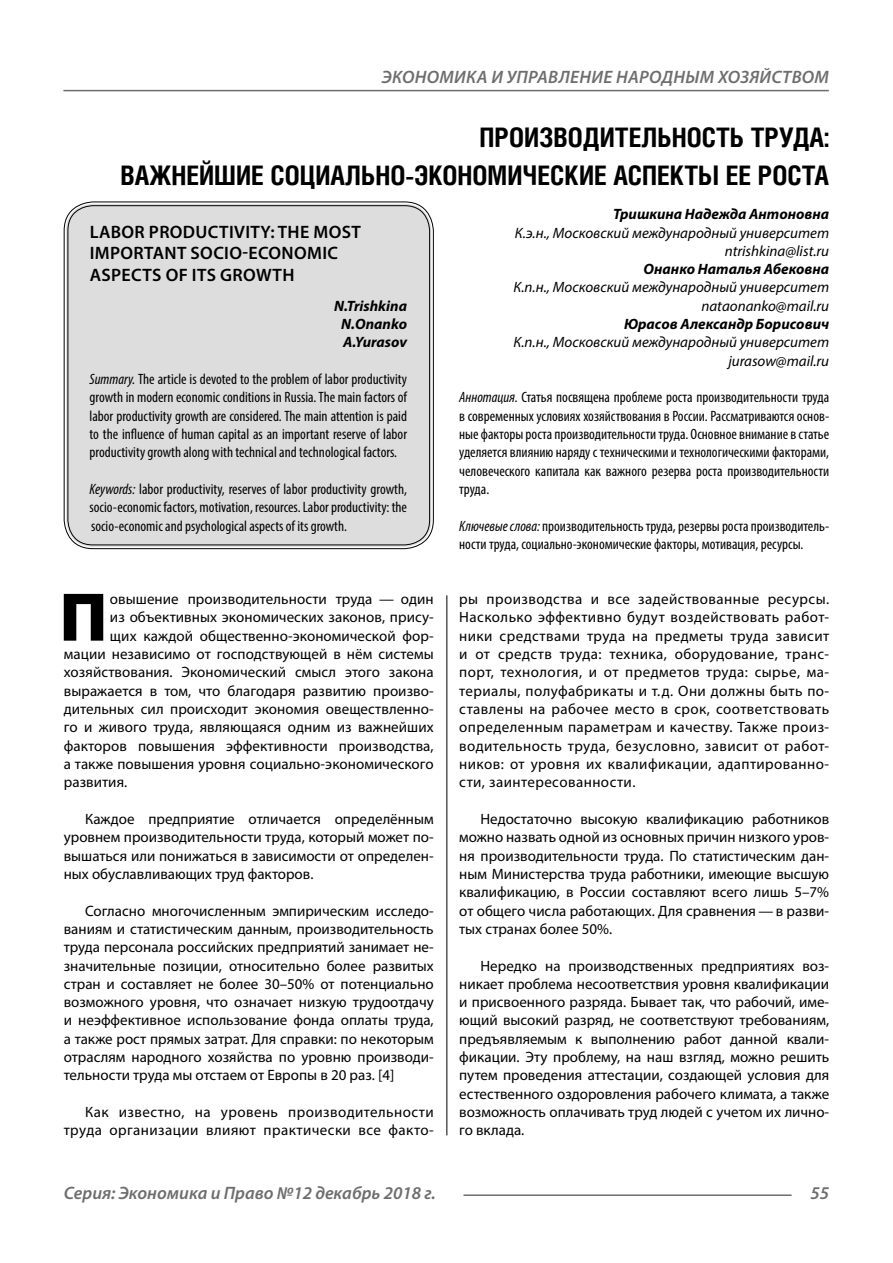
<style>
.page{position:relative;width:893px;height:1263px;background:#fff}
.page>*{position:absolute;margin:0;border:0;box-sizing:border-box;transform-origin:0 0}
.Bukvica{font:900 69.3px "Myriad Pro";color:#000}
.Header{font:700 27px/37.5px "Helios Cond";color:#000;text-align:right}
.t1{font:italic 600 18px "Myriad Pro";color:#6e6e6e}
.Header-eng{font:600 18px/21.6px "Myriad Pro";letter-spacing:.02em;color:#000}
.Normal{font:15px/18.3px "Myriad Pro";color:#000;text-align:justify}
.Annotation-eng{font:condensed 15px/18.3px "Myriad Pro";color:#000;text-align:justify}
.Annotation-rus{font:condensed 15px/18.3px "Myriad Pro";color:#000;text-align:justify}
.Bukvica-2{font:15px "Myriad Pro";letter-spacing:.005em;color:#000}
.Author-doc{font:italic 15px "Myriad Pro";color:#000}
.Normal-2{font:15px/18.3px "Myriad Pro";letter-spacing:.03em;color:#000;text-align:right}
.Author{font:italic 700 15px "Myriad Pro";color:#000}
.Author-email{font:italic 15px "Myriad Pro";color:#000}
.Author-eng{font:italic 700 15px "Myriad Pro";color:#000}
.s1{font-style:italic}
</style>
<div class="page">
<hr style="left:446px;top:595px;width:1px;height:540px;background:#000">
<div style="left:66px;top:204px;width:365px;height:343px;background:#ddd;border-radius:27px"></div>
<div style="left:68px;top:205px;width:362px;height:340px;border:1px solid #000;border-radius:25px"></div>
<hr style="left:63px;top:90px;width:766px;height:1px;background:#6e6e6e">
<hr style="left:463px;top:1194px;width:329px;height:2px;background:#6e6e6e">
<p class="t1" style="left:382px;top:66px;width:24px">Экономика</p>
<p class="t1" style="left:491px;top:66px;width:37px">и управление</p>
<p class="t1" style="left:616px;top:66px;width:13px">народн</p>
<p class="t1" style="left:686px;top:66px;width:99px">ым хозяйством</p>
<p class="Header" style="left:121px;top:118px;width:710px">ПРОИЗВОДИТЕЛЬНОСТЬ ТРУДА:<br>ВАЖНЕЙШИЕ СОЦИАЛЬНО-ЭКОНОМИЧЕСКИЕ АСПЕКТЫ ЕЕ РОСТА</p>
<p class="Author" style="left:613px;top:204px;width:217px">Тришкина Надежда Антоновна</p>
<p class="Author-doc" style="left:515px;top:223px;width:316px">К.э.н., Московский международный университет</p>
<p class="Author-email" style="left:725px;top:242px;width:106px">ntrishkina@list.ru</p>
<p class="Author" style="left:644px;top:259px;width:187px">Онанко Наталья Абековна</p>
<p class="Author-doc" style="left:513px;top:278px;width:317px">К.п.н., Московский международный университет</p>
<p class="Author-email" style="left:701px;top:296px;width:129px">nataonanko@mail.ru</p>
<p class="Author" style="left:624px;top:314px;width:207px">Юрасов Александр Борисович</p>
<p class="Author-doc" style="left:513px;top:333px;width:317px">К.п.н., Московский международный университет</p>
<p class="Author-email" style="left:728px;top:351px;width:102px">jurasow@mail.ru</p>
<p class="Annotation-rus" style="left:459px;top:388px;width:371px"><span class="s1">Аннотация.</span> Статья посвящена проблеме роста производительности труда в современных условиях хозяйствования в России. Рассматриваются основ&shy;ные факторы роста производительности труда. Основное внимание в статье уделяется влиянию наряду с техническими и технологическими факторами, человеческого капитала как важного резерва роста производительности труда.</p>
<p class="Annotation-rus" style="left:459px;top:516px;width:371px"><span class="s1">Ключевые слова:</span> производительность труда, резервы роста производитель&shy;ности труда, социально-экономические факторы, мотивация, ресурсы.</p>
<p class="Header-eng" style="left:90px;top:220px;width:273px">LABOR PRODUCTIVITY: THE MOST<br>IMPORTANT SOCIO-ECONOMIC<br>ASPECTS OF ITS GROWTH</p>
<p class="Author-eng" style="left:334px;top:296px;width:74px">N.Trishkina</p>
<p class="Author-eng" style="left:341px;top:314px;width:67px">N.Onanko</p>
<p class="Author-eng" style="left:343px;top:333px;width:65px">A.Yurasov</p>
<p class="Annotation-eng" style="left:90px;top:370px;width:319px"><span class="s1">Summary.</span> The article is devoted to the problem of labor productivity growth in modern economic conditions in Russia. The main factors of labor productivity growth are considered. The main attention is paid to the influence of human capital as an important reserve of labor productivity growth along with technical and technological factors.</p>
<p class="Annotation-eng" style="left:90px;top:480px;width:319px"><span class="s1">Keywords:</span> labor productivity, reserves of labor productivity growth, socio-economic factors, motivation, resources. Labor productivity: the socio-economic and psychological aspects of its growth.</p>
<p class="Bukvica" style="left:59px;top:571px;width:50px">П</p>
<p class="Bukvica-2" style="left:110px;top:590px;width:325px">овышение производительности труда — один</p>
<p class="Bukvica-2" style="left:110px;top:608px;width:325px">из объективных экономических законов, прису-</p>
<p class="Bukvica-2" style="left:110px;top:626px;width:325px">щих каждой общественно-экономической фор-</p>
<p class="Bukvica-2" style="left:64px;top:645px;width:371px">мации независимо от господствующей в нём системы</p>
<p class="Bukvica-2" style="left:64px;top:663px;width:371px">хозяйствования. Экономический смысл этого закона</p>
<p class="Bukvica-2" style="left:64px;top:681px;width:371px">выражается в том, что благодаря развитию произво-</p>
<p class="Bukvica-2" style="left:64px;top:700px;width:371px">дительных сил происходит экономия овеществленно-</p>
<p class="Bukvica-2" style="left:64px;top:718px;width:371px">го и живого труда, являющаяся одним из важнейших</p>
<p class="Bukvica-2" style="left:64px;top:736px;width:371px">факторов повышения эффективности производства,</p>
<p class="Bukvica-2" style="left:64px;top:755px;width:371px">а также повышения уровня социально-экономического</p>
<p class="Bukvica-2" style="left:64px;top:773px;width:65px">развития.</p>
<p class="Normal" style="left:64px;top:809px;width:371px;text-indent:21px">Каждое предприятие отличается определённым уровнем производительности труда, который может по&shy;вышаться или понижаться в зависимости от определен&shy;ных обуславливающих труд факторов.</p>
<p class="Normal" style="left:64px;top:901px;width:371px;text-indent:21px">Согласно многочисленным эмпирическим исследо&shy;ваниям и статистическим данным, производительность труда персонала российских предприятий занимает не&shy;значительные позиции, относительно более развитых стран и составляет не более 30–50% от потенциально возможного уровня, что означает низкую трудоотдачу и неэффективное использование фонда оплаты труда, а также рост прямых затрат. Для справки: по некоторым отраслям народного хозяйства по уровню производи&shy;тельности труда мы отстаем от Европы в 20 раз. [4]</p>
<p class="Normal-2" style="left:64px;top:1103px;width:371px">Как известно, на уровень производительности труда организации влияют практически все факто-</p>
<p class="Normal" style="left:459px;top:590px;width:371px">ры производства и все задействованные ресурсы.<br>Насколько эффективно будут воздействовать работ&shy;ники средствами труда на предметы труда зависит и от средств труда: техника, оборудование, транс&shy;порт, технология, и от предметов труда: сырье, ма&shy;териалы, полуфабрикаты и т.д. Они должны быть по&shy;ставлены на рабочее место в срок, соответствовать определенным параметрам и качеству. Также произ&shy;водительность труда, безусловно, зависит от работ&shy;ников: от уровня их квалификации, адаптированно&shy;сти, заинтересованности.</p>
<p class="Normal" style="left:459px;top:809px;width:371px;text-indent:21px">Недостаточно высокую квалификацию работников можно назвать одной из основных причин низкого уров&shy;ня производительности труда. По статистическим дан&shy;ным Министерства труда работники, имеющие высшую квалификацию, в России составляют всего лишь 5–7% от общего числа работающих. Для сравнения — в разви&shy;тых странах более 50%.</p>
<p class="Normal" style="left:459px;top:956px;width:371px;text-indent:21px">Нередко на производственных предприятиях воз&shy;никает проблема несоответствия уровня квалификации и присвоенного разряда. Бывает так, что рабочий, име&shy;ющий высокий разряд, не соответствуют требованиям, предъявляемым к выполнению работ данной квали&shy;фикации. Эту проблему, на наш взгляд, можно решить путем проведения аттестации, создающей условия для естественного оздоровления рабочего климата, а также возможность оплачивать труд людей с учетом их лично&shy;го вклада.</p>
<p class="t1" style="left:64px;top:1182px;width:373px">Серия: Экономика и Право №12 декабрь 2018 г.</p>
<p class="t1" style="left:810px;top:1182px;width:20px">55</p>
</div>
